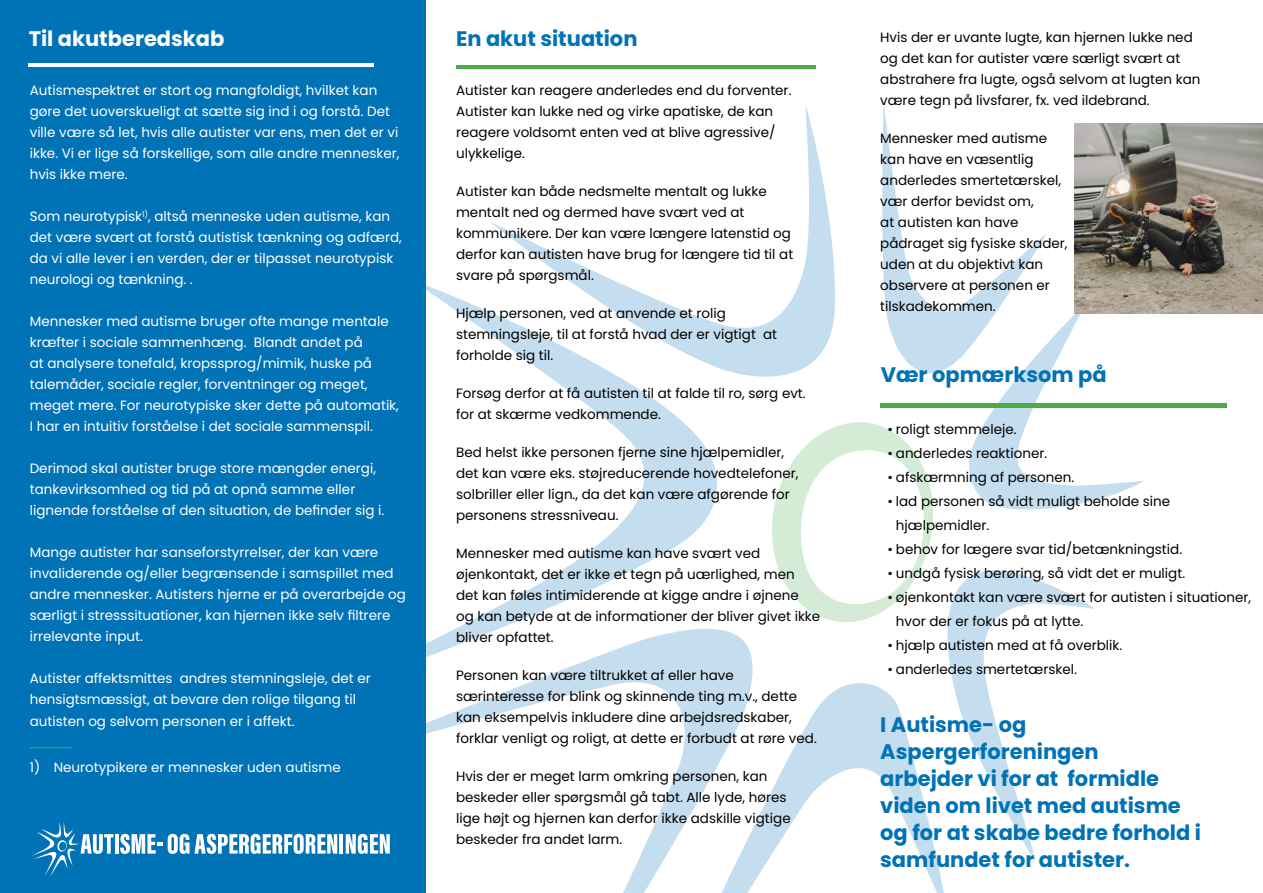
<style>
.page{position:relative;width:1263px;height:893px;background:#fff}
.page>*{position:absolute;margin:0;border:0;box-sizing:border-box;transform-origin:0 0}
.t1{font:700 21px/27px "Poppins";color:#0072b6}
.t2{font:700 21px "Poppins";color:#fff}
.t3{font:13.5px/21px "Poppins";color:#000}
.t4{font:13.5px/21px "Poppins";color:#fff}
</style>
<div class="page">
<svg style="left:425px;top:279px;width:293px;height:338px"></svg>
<svg style="left:425px;top:617px;width:328px;height:276px"></svg>
<svg style="left:642px;top:673px;width:302px;height:220px"></svg>
<svg style="left:490px;top:106px;width:345px;height:276px"></svg>
<svg style="left:882px;top:102px;width:165px;height:272px"></svg>
<svg style="left:933px;top:570px;width:162px;height:292px"></svg>
<svg style="left:965px;top:303px;width:179px;height:207px"></svg>
<svg style="left:772px;top:422px;width:167px;height:203px"></svg>
<div style="left:0;top:0;width:425px;height:893px;background:#0072b6"></div>
<hr style="left:30px;top:747px;width:42px;height:1px;background:#4caa47">
<hr style="left:28px;top:63px;width:345px;height:4px;background:#fff">
<hr style="left:456px;top:65px;width:359px;height:4px;background:#4caa47">
<svg style="left:32px;top:822px;width:82px;height:55px"></svg>
<hr style="left:115px;top:834px;width:4px;height:20px;background:#fff">
<svg style="left:120px;top:834px;width:42px;height:20px"></svg>
<svg style="left:168px;top:834px;width:169px;height:20px"></svg>
<hr style="left:340px;top:834px;width:3px;height:20px;background:#fff">
<svg style="left:346px;top:834px;width:44px;height:20px"></svg>
<hr style="left:881px;top:403px;width:346px;height:4px;background:#4caa47">
<img style="left:1074px;top:123px;width:189px;height:190px">
<h1 class="t2" style="left:29px;top:26px;width:197px">Til akutberedskab</h1>
<p class="t4" style="left:30px;top:80px;width:371px">Autismespektret er stort og mangfoldigt, hvilket kan gøre det uoverskueligt at sætte sig ind i og forstå. Det ville være så let, hvis alle autister var ens, men det er vi ikke. Vi er lige så forskellige, som alle andre mennesker, hvis ikke mere.</p>
<p class="t4" style="left:30px;top:206px;width:374px">Som neurotypisk<sup>1)</sup>, altså menneske uden autisme, kan det være svært at forstå autistisk tænkning og adfærd, da vi alle lever i en verden, der er tilpasset neurotypisk neurologi og tænkning. .</p>
<p class="t4" style="left:30px;top:311px;width:371px">Mennesker med autisme bruger ofte mange mentale kræfter i sociale sammenhæng. Blandt andet på<br>at analysere tonefald, kropssprog/mimik, huske på talemåder, sociale regler, forventninger og meget, meget mere. For neurotypiske sker dette på automatik, I har en intuitiv forståelse i det sociale sammenspil.</p>
<p class="t4" style="left:30px;top:458px;width:356px">Derimod skal autister bruge store mængder energi, tankevirksomhed og tid på at opnå samme eller lignende forståelse af den situation, de befinder sig i.</p>
<p class="t4" style="left:30px;top:542px;width:378px">Mange autister har sanseforstyrrelser, der kan være invaliderende og/eller begrænsende i samspillet med andre mennesker. Autisters hjerne er på overarbejde og særligt i stresssituationer, kan hjernen ikke selv filtrere irrelevante input.</p>
<p class="t4" style="left:30px;top:668px;width:342px;line-height:21.5px">Autister affektsmittes andres stemningsleje, det er hensigtsmæssigt, at bevare den rolige tilgang til autisten og selvom personen er i affekt.</p>
<p class="t4" style="left:30px;top:756px;width:313px">1) Neurotypikere er mennesker uden autisme</p>
<h1 class="t1" style="left:456px;top:25px;width:183px">En akut situation</h1>
<p class="t3" style="left:456px;top:80px;width:337px">Autister kan reagere anderledes end du forventer.<br>Autister kan lukke ned og virke apatiske, de kan reagere voldsomt enten ved at blive agressive/ ulykkelige.</p>
<p class="t3" style="left:456px;top:181px;width:339px">Autister kan både nedsmelte mentalt og lukke mentalt ned og dermed have svært ved at kommunikere. Der kan være længere latenstid og derfor kan autisten have brug for længere tid til at svare på spørgsmål.</p>
<p class="t3" style="left:456px;top:303px;width:323px">Hjælp personen, ved at anvende et rolig stemningsleje, til at forstå hvad der er vigtigt at forholde sig til.</p>
<p class="t3" style="left:456px;top:383px;width:351px">Forsøg derfor at få autisten til at falde til ro, sørg evt. for at skærme vedkommende.</p>
<p class="t3" style="left:456px;top:442px;width:344px">Bed helst ikke personen fjerne sine hjælpemidler, det kan være eks. støjreducerende hovedtelefoner, solbriller eller lign., da det kan være afgørende for personens stressniveau.</p>
<p class="t3" style="left:456px;top:543px;width:366px">Mennesker med autisme kan have svært ved øjenkontakt, det er ikke et tegn på uærlighed, men det kan føles intimiderende at kigge andre i øjnene<br>og kan betyde at de informationer der bliver givet ikke bliver opfattet.</p>
<p class="t3" style="left:456px;top:665px;width:362px">Personen kan være tiltrukket af eller have særinteresse for blink og skinnende ting m.v., dette kan eksempelvis inkludere dine arbejdsredskaber, forklar venligt og roligt, at dette er forbudt at røre ved.</p>
<p class="t3" style="left:456px;top:766px;width:336px">Hvis der er meget larm omkring personen, kan beskeder eller spørgsmål gå tabt. Alle lyde, høres lige højt og hjernen kan derfor ikke adskille vigtige beskeder fra andet larm.</p>
<p class="t3" style="left:880px;top:27px;width:322px">Hvis der er uvante lugte, kan hjernen lukke ned og det kan for autister være særligt svært at abstrahere fra lugte, også selvom at lugten kan være tegn på livsfarer, fx. ved ildebrand.</p>
<p class="t3" style="left:880px;top:128px;width:189px">Mennesker med autisme kan have en væsentlig anderledes smertetærskel, vær derfor bevidst om,<br>at autisten kan have pådraget sig fysiske skader, uden at du objektivt kan observere at personen er tilskadekommen.</p>
<h1 class="t1" style="left:881px;top:362px;width:227px">Vær opmærksom på</h1>
<p class="t3" style="left:887px;top:419px;width:131px">• roligt stemmeleje.</p>
<p class="t3" style="left:887px;top:443px;width:161px">• anderledes reaktioner.</p>
<p class="t3" style="left:887px;top:467px;width:189px">• afskærmning af personen.</p>
<p class="t3" style="left:896px;top:489px;width:276px;line-height:24px;text-indent:-9px">• lad personen så vidt muligt beholde sine hjælpemidler.</p>
<p class="t3" style="left:887px;top:539px;width:296px">• behov for lægere svar tid/betænkningstid.</p>
<p class="t3" style="left:887px;top:563px;width:299px">• undgå fysisk berøring, så vidt det er muligt.</p>
<p class="t3" style="left:896px;top:585px;width:357px;line-height:24px;text-indent:-9px">• øjenkontakt kan være svært for autisten i situationer, hvor der er fokus på at lytte.</p>
<p class="t3" style="left:887px;top:635px;width:236px">• hjælp autisten med at få overblik.</p>
<p class="t3" style="left:887px;top:659px;width:191px">• anderledes smertetærskel.</p>
<h1 class="t1" style="left:880px;top:711px;width:322px">I Autisme- og<br>Aspergerforeningen<br>arbejder vi for at formidle viden om livet med autisme og for at skabe bedre forhold i samfundet for autister.</h1>
</div>
